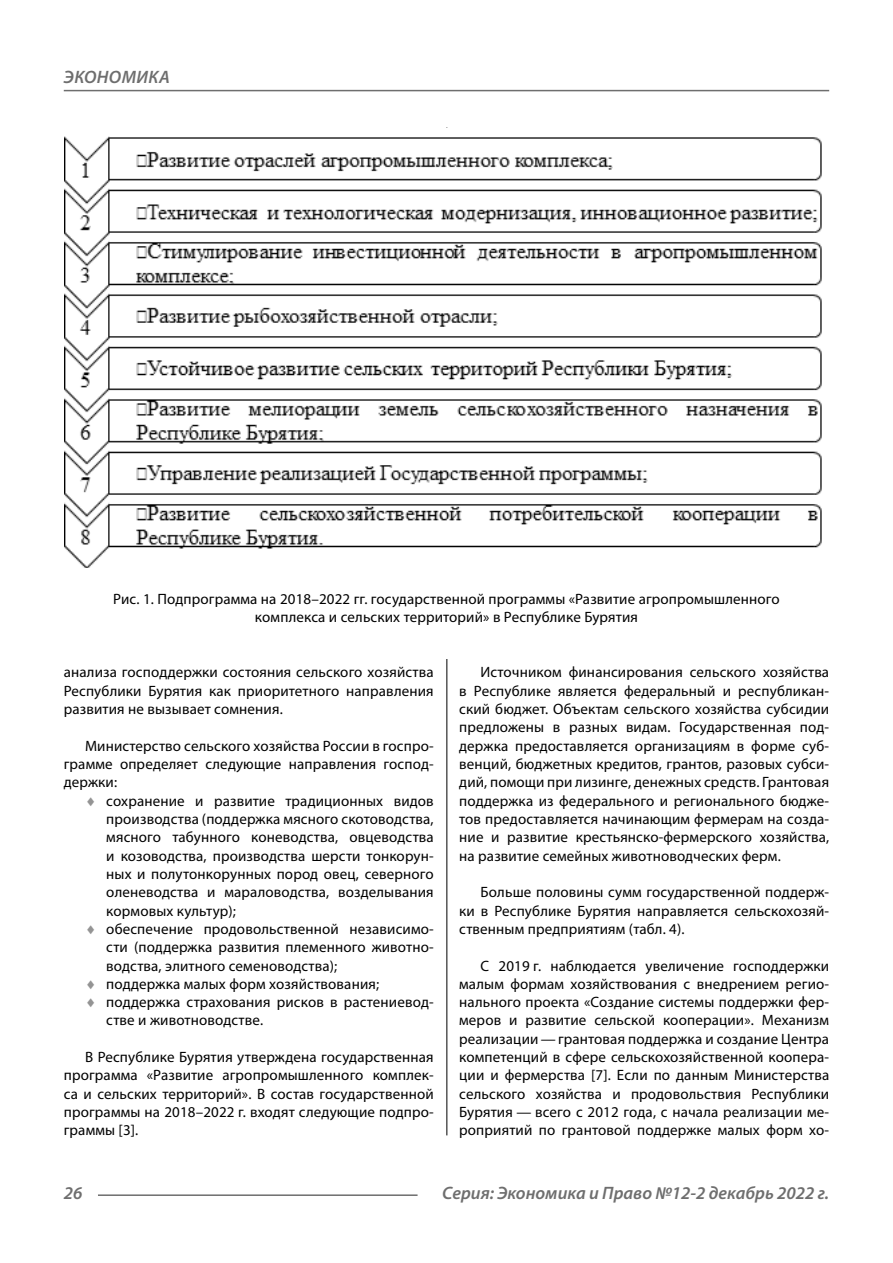
<style>
.page{position:relative;width:893px;height:1263px;background:#fff}
.page>*{position:absolute;margin:0;border:0;box-sizing:border-box;transform-origin:0 0}
.t1{font:italic 600 18px "Myriad Pro";color:#6e6e6e}
.Normal{font:15px/18.3px "Myriad Pro";letter-spacing:.01em;color:#000;text-align:justify}
.podpis{font:15px/18.3px "Myriad Pro";letter-spacing:.01em;color:#000;text-align:center}
.s1{color:#949494}
</style>
<div class="page">
<hr style="left:446px;top:128px;width:1px;height:1007px;background:#000">
<img style="left:65px;top:137px;width:757px;height:430px">
<hr style="left:98px;top:1194px;width:320px;height:2px;background:#6e6e6e">
<hr style="left:64px;top:90px;width:765px;height:1px;background:#6e6e6e">
<p class="t1" style="left:64px;top:66px;width:71px">Экономика</p>
<p class="podpis" style="left:113px;top:590px;width:668px">Рис. 1. Подпрограмма на 2018–2022 гг. государственной программы «Развитие агропромышленного комплекса и сельских территорий» в Республике Бурятия</p>
<p class="Normal" style="left:64px;top:663px;width:371px">анализа господдержки состояния сельского хозяйства Республики Бурятия как приоритетного направления развития не вызывает сомнения.</p>
<p class="Normal" style="left:64px;top:736px;width:371px;text-indent:21px">Министерство сельского хозяйства России в госпро&shy;грамме определяет следующие направления господ&shy;держки:</p>
<p class="Normal" style="left:106px;top:791px;width:329px;text-indent:-21px"><span class="s1">♦</span> сохранение и развитие традиционных видов производства (поддержка мясного скотоводства, мясного табунного коневодства, овцеводства и козоводства, производства шерсти тонкорун&shy;ных и полутонкорунных пород овец, северного оленеводства и мараловодства, возделывания кормовых культур);</p>
<p class="Normal" style="left:106px;top:919px;width:329px;text-indent:-21px"><span class="s1">♦</span> обеспечение продовольственной независимо&shy;сти (поддержка развития племенного животно&shy;водства, элитного семеноводства);</p>
<p class="Normal" style="left:85px;top:974px;width:296px"><span class="s1">♦</span> поддержка малых форм хозяйствования;</p>
<p class="Normal" style="left:106px;top:993px;width:329px;text-indent:-21px"><span class="s1">♦</span> поддержка страхования рисков в растениевод&shy;стве и животноводстве.</p>
<p class="Normal" style="left:64px;top:1048px;width:371px;text-indent:21px">В Республике Бурятия утверждена государственная программа «Развитие агропромышленного комплек&shy;са и сельских территорий». В состав государственной программы на 2018–2022 г. входят следующие подпро&shy;граммы [3].</p>
<p class="Normal" style="left:459px;top:663px;width:371px;text-indent:21px">Источником финансирования сельского хозяйства в Республике является федеральный и республикан&shy;ский бюджет. Объектам сельского хозяйства субсидии предложены в разных видам. Государственная под&shy;держка предоставляется организациям в форме суб&shy;венций, бюджетных кредитов, грантов, разовых субси&shy;дий, помощи при лизинге, денежных средств. Грантовая поддержка из федерального и регионального бюдже&shy;тов предоставляется начинающим фермерам на созда&shy;ние и развитие крестьянско-фермерского хозяйства, на развитие семейных животноводческих ферм.</p>
<p class="Normal" style="left:459px;top:883px;width:371px;text-indent:21px">Больше половины сумм государственной поддерж&shy;ки в Республике Бурятия направляется сельскохозяй&shy;ственным предприятиям (табл. 4).</p>
<p class="Normal" style="left:459px;top:956px;width:371px;text-indent:21px">С 2019 г. наблюдается увеличение господдержки малым формам хозяйствования с внедрением регио&shy;нального проекта «Создание системы поддержки фер&shy;меров и развитие сельской кооперации». Механизм реализации—грантовая поддержка и создание Центра компетенций в сфере сельскохозяйственной коопера&shy;ции и фермерства [7]. Если по данным Министерства сельского хозяйства и продовольствия Республики Бурятия — всего с 2012 года, с начала реализации ме&shy;роприятий по грантовой поддержке малых форм хо-</p>
<p class="t1" style="left:64px;top:1182px;width:20px">26</p>
<p class="t1" style="left:442px;top:1182px;width:388px">Серия: Экономика и Право №12-2 декабрь 2022 г.</p>
</div>
